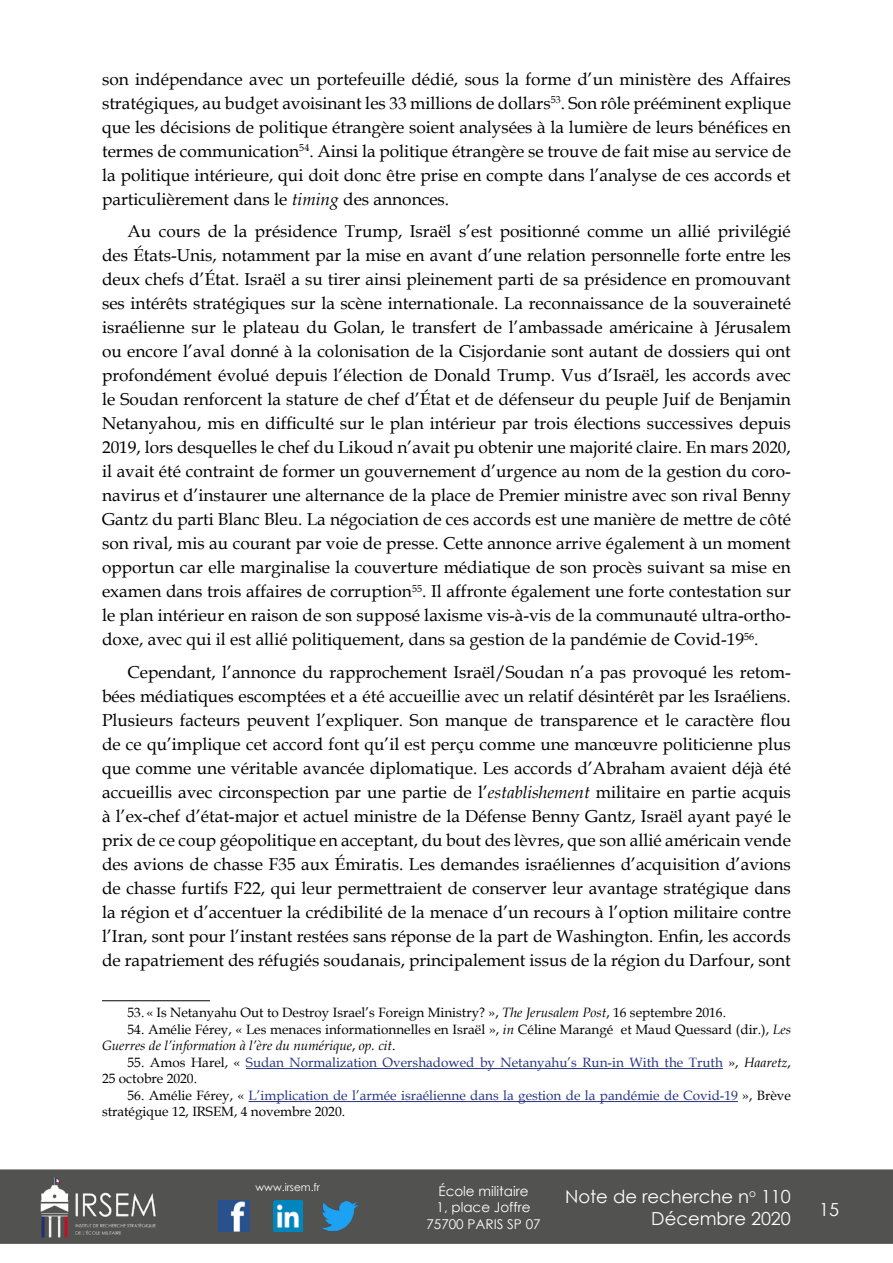
<style>
.page{position:relative;width:893px;height:1263px;background:#fff}
.page>*{position:absolute;margin:0;border:0;box-sizing:border-box;transform-origin:0 0}
.t1{font:18px/21.6px "Century Gothic";color:#fff;text-align:right}
.t2{font:17.25px/24px "Book Antiqua";color:#000;text-align:justify}
.t3{font:13.5px/16.5px "Book Antiqua";color:#000}
.t4{font:13.5px/16.5px "Book Antiqua";color:#283583}
.t5{font:13.5px/16.2px "Century Gothic";color:#fff;text-align:center}
.t6{font:10.5px "Century Gothic";color:#fff}
.s1{font-style:italic}
.s2{color:#000}
.s3{font-style:italic;color:#000}
</style>
<div class="page">
<div style="left:0;top:1169px;width:893px;height:75px;background:#525251"></div>
<img style="left:39px;top:1169px;width:117px;height:75px">
<img style="left:322px;top:1201px;width:36px;height:30px">
<img style="left:218px;top:1200px;width:31px;height:32px">
<img style="left:274px;top:1200px;width:28px;height:32px">
<hr style="left:102px;top:1000px;width:108px;height:1px;background:#000">
<hr style="left:246px;top:1068px;width:477px;height:1px;background:#283583">
<hr style="left:249px;top:1101px;width:489px;height:1px;background:#283583">
<p class="t2" style="left:102px;top:67px;width:690px">son indépendance avec un portefeuille dédié, sous la forme d’un ministère des Affaires stratégiques, au budget avoisinant les 33 millions de dollars<sup>53</sup>. Son rôle prééminent explique que les décisions de politique étrangère soient analysées à la lumière de leurs bénéfices en termes de communication<sup>54</sup>. Ainsi la politique étrangère se trouve de fait mise au service de la politique intérieure, qui doit donc être prise en compte dans l’analyse de ces accords et particulièrement dans le <span class="s1">timing</span> des annonces.</p>
<p class="t2" style="left:102px;top:219px;width:690px;text-indent:26px">Au cours de la présidence Trump, Israël s’est positionné comme un allié privilégié des États-Unis, notamment par la mise en avant d’une relation personnelle forte entre les deux chefs d’État. Israël a su tirer ainsi pleinement parti de sa présidence en promouvant ses intérêts stratégiques sur la scène internationale. La reconnaissance de la souveraineté israélienne sur le plateau du Golan, le transfert de l’ambassade américaine à Jérusalem ou encore l’aval donné à la colonisation de la Cisjordanie sont autant de dossiers qui ont profondément évolué depuis l’élection de Donald Trump. Vus d’Israël, les accords avec le Soudan renforcent la stature de chef d’État et de défenseur du peuple Juif de Benjamin Netanyahou, mis en difficulté sur le plan intérieur par trois élections successives depuis 2019, lors desquelles le chef du Likoud n’avait pu obtenir une majorité claire. En mars 2020, il avait été contraint de former un gouvernement d’urgence au nom de la gestion du coro&shy;navirus et d’instaurer une alternance de la place de Premier ministre avec son rival Benny Gantz du parti Blanc Bleu. La négociation de ces accords est une manière de mettre de côté son rival, mis au courant par voie de presse. Cette annonce arrive également à un moment opportun car elle marginalise la couverture médiatique de son procès suivant sa mise en examen dans trois affaires de corruption<sup>55</sup>. Il affronte également une forte contestation sur le plan intérieur en raison de son supposé laxisme vis-à-vis de la communauté ultra-ortho&shy;doxe, avec qui il est allié politiquement, dans sa gestion de la pandémie de Covid-19<sup>56</sup>.</p>
<p class="t2" style="left:102px;top:660px;width:690px;text-indent:26px">Cependant, l’annonce du rapprochement Israël/Soudan n’a pas provoqué les retom&shy;bées médiatiques escomptées et a été accueillie avec un relatif désintérêt par les Israéliens.<br>Plusieurs facteurs peuvent l’expliquer. Son manque de transparence et le caractère flou de ce qu’implique cet accord font qu’il est perçu comme une manœuvre politicienne plus que comme une véritable avancée diplomatique. Les accords d’Abraham avaient déjà été accueillis avec circonspection par une partie de l’<span class="s1">establishement</span> militaire en partie acquis à l’ex-chef d’état-major et actuel ministre de la Défense Benny Gantz, Israël ayant payé le prix de ce coup géopolitique en acceptant, du bout des lèvres, que son allié américain vende des avions de chasse F35 aux Émiratis. Les demandes israéliennes d’acquisition d’avions de chasse furtifs F22, qui leur permettraient de conserver leur avantage stratégique dans la région et d’accentuer la crédibilité de la menace d’un recours à l’option militaire contre l’Iran, sont pour l’instant restées sans réponse de la part de Washington. Enfin, les accords de rapatriement des réfugiés soudanais, principalement issus de la région du Darfour, sont</p>
<p class="t3" style="left:128px;top:1004px;width:600px">53. « Is Netanyahu Out to Destroy Israel’s Foreign Ministry? », <span class="s1">The Jerusalem Post</span>, 16 septembre 2016.</p>
<p class="t3" style="left:102px;top:1020px;width:690px;text-indent:25px">54. Amélie Férey, « Les menaces informationnelles en Israël », <span class="s1">in</span> Céline Marangé et Maud Quessard (dir.), <span class="s1">Les<br>Guerres de l’information à l’ère du numérique</span>, <span class="s1">op. cit</span>.</p>
<p class="t4" style="left:102px;top:1053px;width:690px;text-indent:25px"><span class="s2">55. Amos Harel, «</span> Sudan Normalization Overshadowed by Netanyahu’s Run-in With the Truth <span class="s2">»,</span> <span class="s3">Haaretz</span><span class="s2">,<br>25 octobre 2020.</span></p>
<p class="t4" style="left:102px;top:1086px;width:690px;text-indent:26px"><span class="s2">56. Amélie Férey, «</span> L’implication de l’armée israélienne dans la gestion de la pandémie de Covid-19 <span class="s2">», Brève stratégique 12, IRSEM, 4 novembre 2020.</span></p>
<p class="t6" style="left:256px;top:1179px;width:66px">www.irsem.fr</p>
<p class="t5" style="left:426px;top:1183px;width:116px">École militaire<br>1, place Joffre<br>75700 PARIS SP 07</p>
<p class="t1" style="left:565px;top:1185px;width:227px">Note de recherche n<sup>o</sup> 110<br>Décembre 2020</p>
<p class="t1" style="left:819px;top:1198px;width:21px">15</p>
</div>
